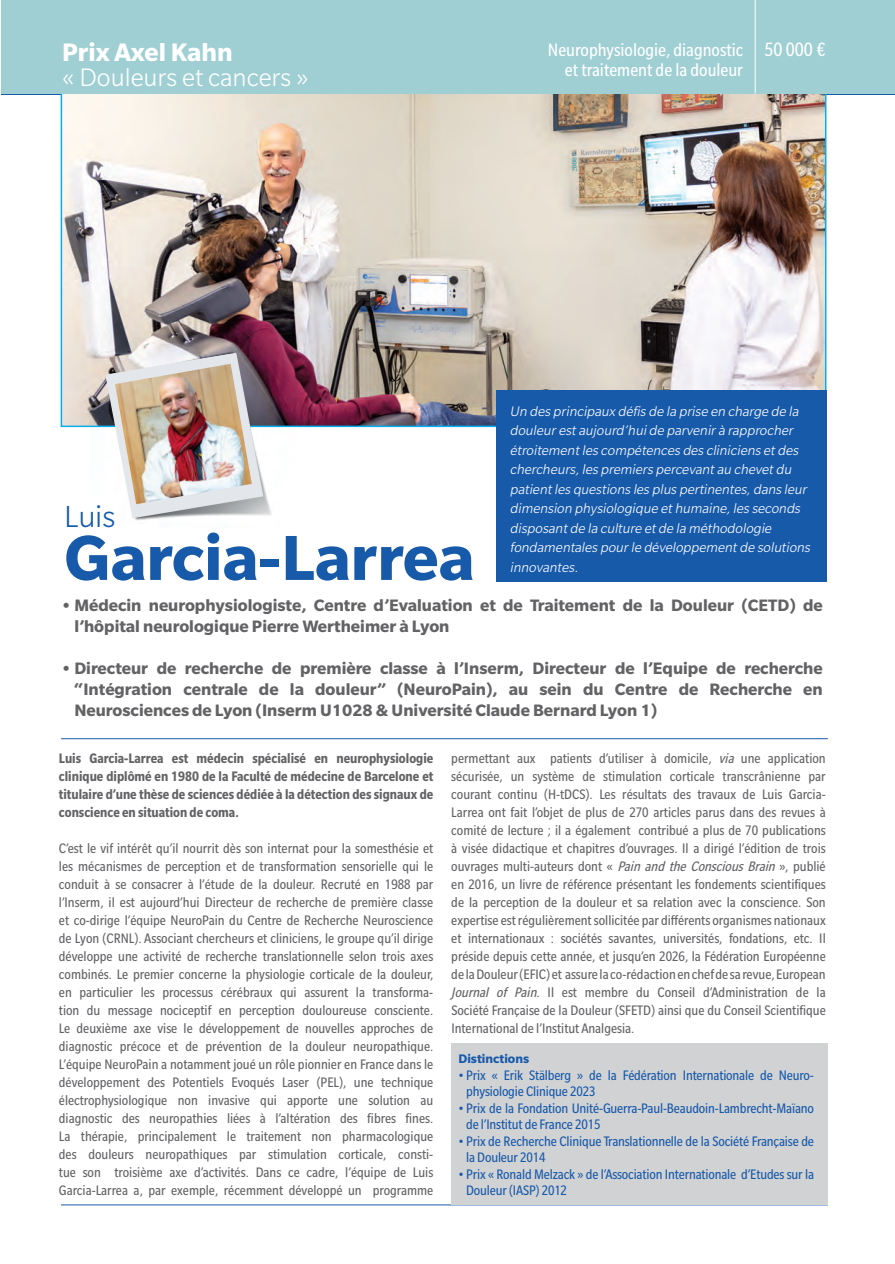
<style>
.page{position:relative;width:895px;height:1264px;background:#fff}
.page>*{position:absolute;margin:0;border:0;box-sizing:border-box;transform-origin:0 0}
.t1{font:700 69.15px "Slate Pro";color:#185aaa}
.t2{font:300 33.15px "Slate Pro";color:#185aaa}
.t3{font:300 27.45px "Slate Pro";color:#fff}
.t4{font:700 27.45px "Slate Pro";color:#fff}
.t5{font:condensed 21px "Slate Pro";color:#fff}
.t6{font:condensed 19.5px/19.5px "Slate Pro";color:#fff;text-align:right}
.t7{font:700 18px/21px "Slate Pro";color:#636366}
.t8{font:condensed 15px/18px "Slate Pro";color:#636366;text-align:justify}
.t9{font:italic 300 15px/19.5px "Slate Pro";color:#fff}
.t10{font:condensed 15px/16.5px "Slate Pro";letter-spacing:-.01em;color:#185aaa}
.t11{font:700 condensed 15px/18px "Slate Pro";color:#636366;text-align:justify}
.t12{font:700 13.5px "Slate Pro";color:#185aaa}
.s1{font-style:italic}
</style>
<div class="page">
<img style="left:64px;top:94px;width:759px;height:330px">
<div style="left:1px;top:0;width:894px;height:94px;background:#9fcfd3"></div>
<hr style="left:61px;top:738px;width:766px;height:1px;background:#185aaa">
<hr style="left:61px;top:1204px;width:766px;height:1px;background:#185aaa">
<div style="left:496px;top:390px;width:330px;height:191px;background:#185aaa"></div>
<hr style="left:754px;top:0;width:1px;height:94px;background:#fff">
<div style="left:451px;top:1043px;width:376px;height:161px;background:#d1d2d4"></div>
<img style="left:90px;top:341px;width:205px;height:180px">
<svg style="left:105px;top:353px;width:158px;height:165px"></svg>
<img style="left:115px;top:364px;width:137px;height:140px">
<h3 class="t4" style="left:62px;top:37px;width:172px">Prix Axel Kahn</h3>
<h3 class="t3" style="left:62px;top:63px;width:248px">« Douleurs et cancers »</h3>
<h3 class="t6" style="left:548px;top:40px;width:197px">Neurophysiologie, diagnostic et traitement de la douleur</h3>
<h3 class="t5" style="left:764px;top:38px;width:63px">50 000 €</h3>
<h2 class="t2" style="left:64px;top:499px;width:53px">Luis</h2>
<h1 class="t1" style="left:64px;top:519px;width:411px">Garcia-Larrea</h1>
<p class="t9" style="left:510px;top:401px;width:304px">Un des principaux défis de la prise en charge de la douleurestaujourd’huide parvenirà rapprocher étroitementles compétences des cliniciens etdes chercheurs,les premiers percevantau chevetdu patientles questions les plus pertinentes,dans leur dimension physiologique ethumaine,les seconds disposantde la culture etde la méthodologie fondamentales pourle développementde solutions innovantes.</p>
<p class="t7" style="left:74px;top:595px;width:750px;text-indent:-13px">• Médecin neurophysiologiste, Centre d’Evaluation et de Traitement de la Douleur (CETD) de l’hôpital neurologique Pierre Wertheimer à Lyon</p>
<p class="t7" style="left:74px;top:658px;width:750px;text-align:justify;text-indent:-13px">• Directeur de recherche de première classe à l’Inserm, Directeur de l’Equipe de recherche “Intégration centrale de la douleur” (NeuroPain), au sein du Centre de Recherche en Neurosciences de Lyon (Inserm U1028 &amp; Université Claude Bernard Lyon 1)</p>
<p class="t11" style="left:59px;top:749px;width:376px">Luis Garcia-Larrea est médecin spécialisé en neurophysiologie clinique diplômé en 1980 de la Faculté de médecine de Barcelone et titulaire d’une thèse de sciences dédiée à la détection des signaux de conscience en situation de coma.</p>
<p class="t8" style="left:59px;top:839px;width:376px">C’est le vif intérêt qu’il nourrit dès son internat pour la somesthésie et les mécanismes de perception et de transformation sensorielle qui le conduit à se consacrer à l’étude de la douleur. Recruté en 1988 par l’Inserm, il est aujourd’hui Directeur de recherche de première classe et co-dirige l’équipe NeuroPain du Centre de Recherche Neuroscience de Lyon (CRNL). Associant chercheurs et cliniciens, le groupe qu’il dirige développe une activité de recherche translationnelle selon trois axes combinés. Le premier concerne la physiologie corticale de la douleur, en particulier les processus cérébraux qui assurent la transforma&shy;tion du message nociceptif en perception douloureuse consciente.<br>Le deuxième axe vise le développement de nouvelles approches de diagnostic précoce et de prévention de la douleur neuropathique.<br>L’équipe NeuroPain a notamment joué un rôle pionnier en France dans le développement des Potentiels Evoqués Laser (PEL), une technique électrophysiologique non invasive qui apporte une solution au diagnostic des neuropathies liées à l’altération des fibres fines.<br>La thérapie, principalement le traitement non pharmacologique des douleurs neuropathiques par stimulation corticale, consti&shy;tue son troisième axe d’activités. Dans ce cadre, l’équipe de Luis Garcia-Larrea a, par exemple, récemment développé un programme</p>
<p class="t8" style="left:451px;top:749px;width:376px">permettant aux patients d’utiliser à domicile, <span class="s1">via</span> une application sécurisée, un système de stimulation corticale transcrânienne par courant continu (H-tDCS). Les résultats des travaux de Luis Garcia-Larrea ont fait l’objet de plus de 270 articles parus dans des revues à comité de lecture ; il a également contribué a plus de 70 publications à visée didactique et chapitres d’ouvrages. Il a dirigé l’édition de trois ouvrages multi-auteurs dont « <span class="s1">PainandtheConsciousBrain</span>», publié en 2016, un livre de référence présentant les fondements scientifiques de la perception de la douleur et sa relation avec la conscience. Son expertise est régulièrement sollicitée par différents organismes nationaux et internationaux : sociétés savantes, universités, fondations, etc. Il préside depuis cette année, et jusqu’en 2026, la Fédération Européenne de la Douleur (EFIC) et assure la co-rédaction en chef de sa revue, European <span class="s1">Journal of Pain</span>. Il est membre du Conseil d’Administration de la Société Française de la Douleur (SFETD) ainsi que du Conseil Scientifique International de l’Institut Analgesia.</p>
<p class="t12" style="left:458px;top:1051px;width:72px">Distinctions</p>
<p class="t10" style="left:466px;top:1066px;width:349px;text-indent:-8px">• Prix « Erik Stälberg » de la Fédération Internationale de Neuro&shy;physiologie Clinique 2023</p>
<p class="t10" style="left:466px;top:1099px;width:349px;text-indent:-8px">• Prix de la Fondation Unité-Guerra-Paul-Beaudoin-Lambrecht-Maïano de l’Institut de France 2015</p>
<p class="t10" style="left:466px;top:1132px;width:349px;text-indent:-8px">• Prix de Recherche Clinique Translationnelle de la Société Française de la Douleur 2014</p>
<p class="t10" style="left:466px;top:1165px;width:349px;text-indent:-8px">• Prix « Ronald Melzack » de l’Association Internationale d’Etudes sur la<br>Douleur (IASP) 2012</p>
</div>
